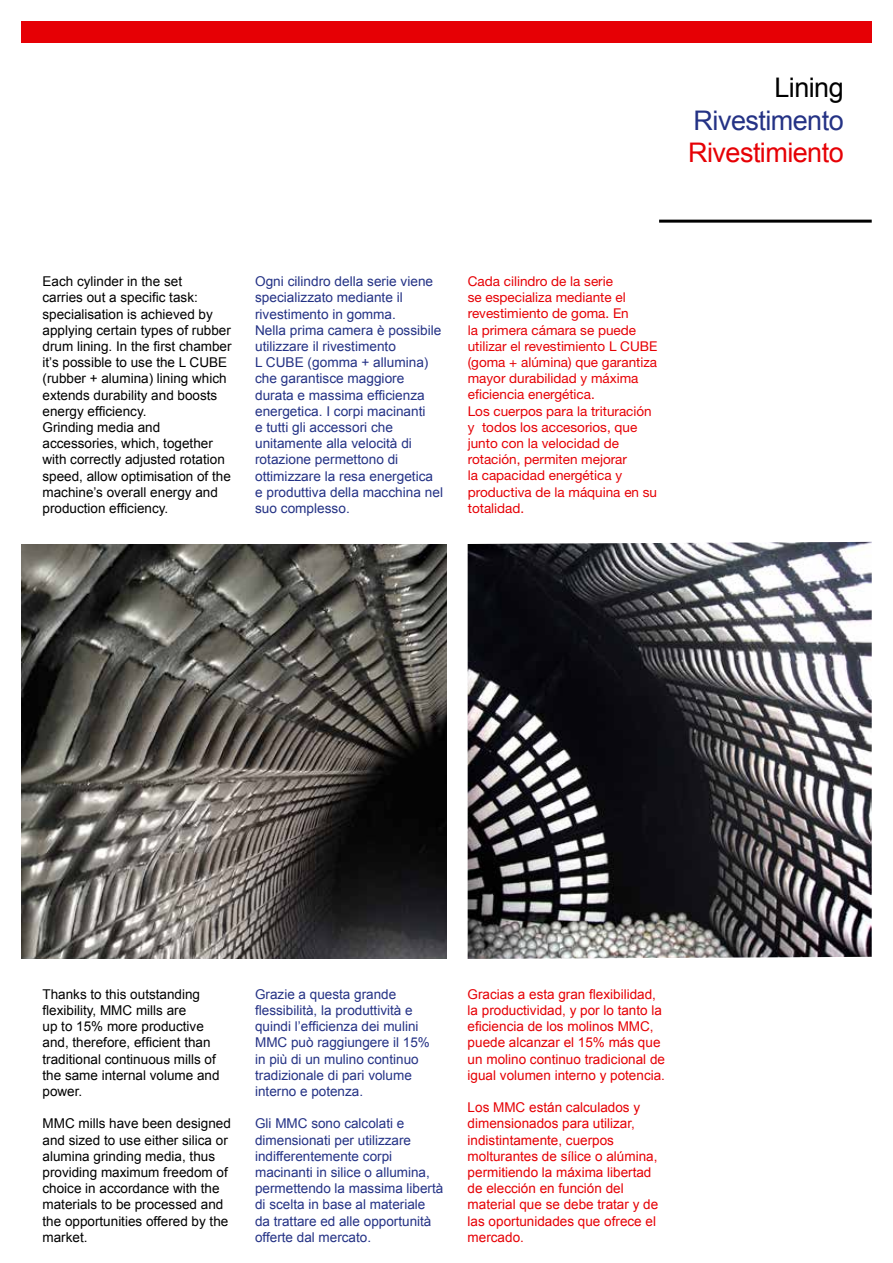
<style>
.page{position:relative;width:893px;height:1263px;background:#fff}
.page>*{position:absolute;margin:0;border:0;box-sizing:border-box;transform-origin:0 0}
.t1{font:27px "Arial";letter-spacing:-.02em;color:#e60005}
.t2{font:27px "Arial";letter-spacing:-.02em;color:#243285}
.t3{font:27px "Arial";letter-spacing:-.02em;color:#000}
.t4{font:13.5px/16.2px "Arial";color:#000}
.t5{font:13.5px/16.2px "Arial";color:#243285}
.t6{font:13.5px/16.2px "Arial";color:#e60005}
.t7{font:13.5px/16.2px "Helvetica Neue LT Std";color:#e60005}
.t8{font:13.5px/16.2px "Arial";color:#253285}
.s1{color:#243285}
</style>
<div class="page">
<div style="left:21px;top:21px;width:851px;height:22px;background:#e60005"></div>
<hr style="left:659px;top:220px;width:213px;height:3px;background:#000">
<img style="left:21px;top:544px;width:425px;height:415px">
<img style="left:468px;top:542px;width:404px;height:417px">
<h1 class="t3" style="left:774px;top:70px;width:71px">Lining</h1>
<h1 class="t2" style="left:694px;top:102px;width:152px">Rivestimento</h1>
<h1 class="t1" style="left:688px;top:135px;width:157px">Rivestimiento</h1>
<p class="t4" style="left:43px;top:274px;width:191px">Each cylinder in the set<br>carries out a specific task: specialisation is achieved by applying certain types of rubber drum lining. In the first chamber it’s possible to use the L CUBE (rubber + alumina) lining which extends durability and boosts energy efficiency.<br>Grinding media and accessories, which, together with correctly adjusted rotation speed, allow optimisation of the machine’s overall energy and production efficiency.</p>
<p class="t5" style="left:255px;top:274px;width:189px">Ogni cilindro della serie viene specializzato mediante il rivestimento in gomma.<br>Nella prima camera è possibile utilizzare il rivestimento<br>L CUBE (gomma + allumina) che garantisce maggiore durata e massima efficienza energetica. I corpi macinanti<br>e tutti gli accessori che unitamente alla velocità di rotazione permettono di ottimizzare la resa energetica e produttiva della macchina nel suo complesso.</p>
<p class="t7" style="left:468px;top:273px;width:191px">Cada cilindro de la serie<br>se especializa mediante el revestimiento de goma. En<br>la primera cámara se puede utilizar el revestimiento L CUBE (goma + alúmina) que garantiza mayor durabilidad y máxima eficiencia energética.<br>Los cuerpos para la trituración y todos los accesorios, que junto con la velocidad de rotación, permiten mejorar<br>la capacidad energética y productiva de la máquina en su totalidad.</p>
<p class="t4" style="left:43px;top:986px;width:179px">Thanks to this outstanding flexibility, MMC mills are<br>up to 15% more productive and, therefore, efficient than traditional continuous mills of the same internal volume and power.</p>
<p class="t4" style="left:43px;top:1115px;width:190px">MMC mills have been designed and sized to use either silica or alumina grinding media, thus providing maximum freedom of choice in accordance with the materials to be processed and the opportunities offered by the market.</p>
<p class="t8" style="left:255px;top:986px;width:176px"><span class="s1">Grazie a que</span>sta grande flessibilità, la produttività e quindi l’efficienza dei mulini<br>MMC può raggiungere il 15% in più di un mulino continuo tradizionale d<span class="s1">i pari volume interno e potenza.</span></p>
<p class="t5" style="left:255px;top:1115px;width:190px">Gli MMC sono calcolati e dimensionati per utilizzare indifferentemente corpi macinanti in silice o allumina, permettendo la massima libertà di scelta in base al materiale da trattare ed alle opportunità offerte dal mercato.</p>
<p class="t6" style="left:468px;top:986px;width:199px">Gracias a esta gran flexibilidad, la productividad, y por lo tanto la eficiencia de los molinos MMC, puede alcanzar el 15% más que un molino continuo tradicional de igual volumen interno y potencia.</p>
<p class="t6" style="left:468px;top:1099px;width:192px">Los MMC están calculados y dimensionados para utilizar, indistintamente, cuerpos molturantes de sílice o alúmina, permitiendo la máxima libertad de elección en función del material que se debe tratar y de las oportunidades que ofrece el mercado.</p>
</div>
